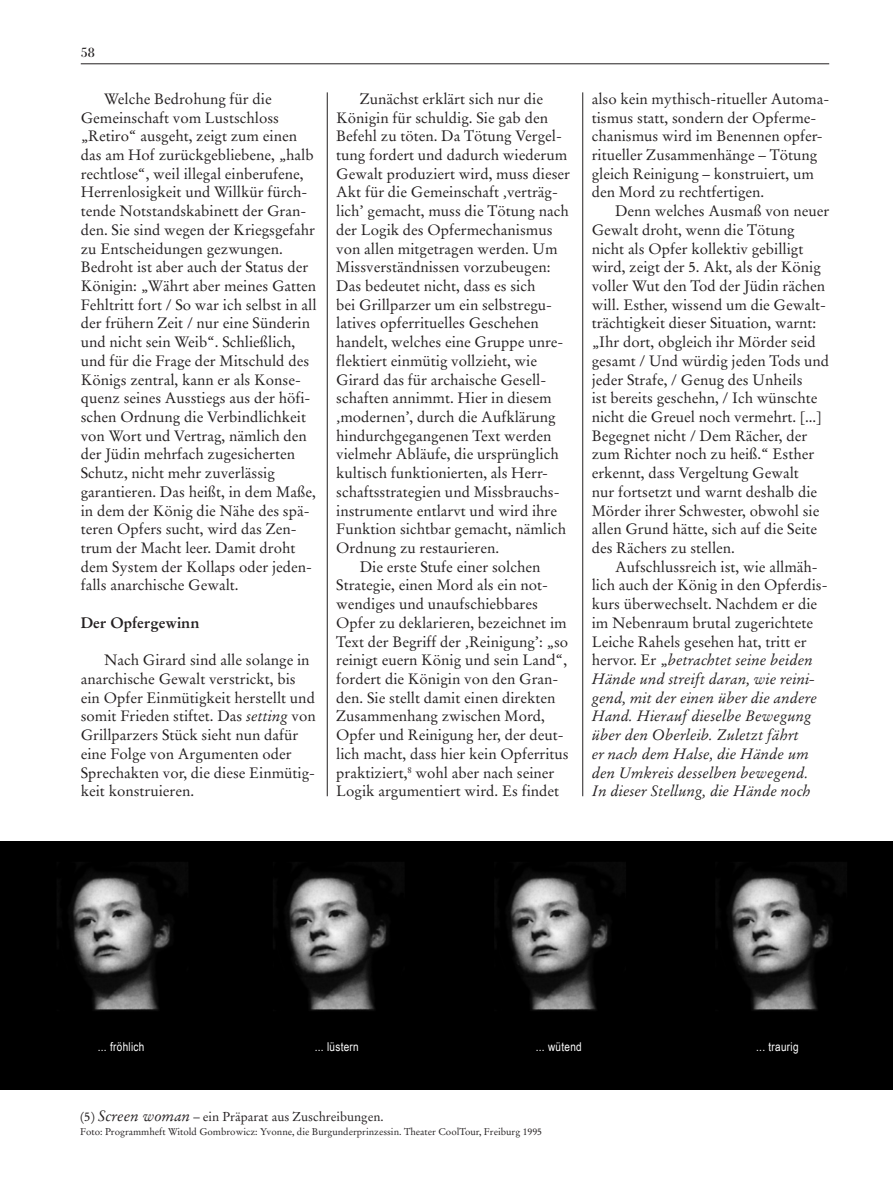
<style>
.page{position:relative;width:893px;height:1191px;background:#fff}
.page>*{position:absolute;margin:0;border:0;box-sizing:border-box;transform-origin:0 0}
.Fließtext{font:15px/18.8px "Stempel Garamond";color:#231f20}
.Fließtext-2{font:italic 15px/18.8px "Stempel Garamond";color:#231f20}
.Fließtext_fett{font:700 15px "Stempel Garamond";color:#231f20}
.t1{font:13.5px "B Bodoni";color:#231f20}
.Bildunterschrift{font:12.75px "Stempel Garamond";color:#231f20}
.t2{font:12.15px "Arial Narrow";letter-spacing:.025em;color:#fff}
.Bildunterschrift-2{font:9.75px "Stempel Garamond";color:#231f20}
.s1{font-style:italic}
.s2{font-style:normal}
.s3{font-style:italic;font-size:15px}
</style>
<div class="page">
<hr style="left:81px;top:63px;width:748px;height:1px;background:#231f20">
<hr style="left:327px;top:92px;width:1px;height:704px;background:#231f20">
<hr style="left:582px;top:92px;width:1px;height:704px;background:#231f20">
<img style="left:0;top:841px;width:893px;height:248px">
<p class="t1" style="left:81px;top:45px;width:16px">58</p>
<p class="Fließtext" style="left:81px;top:89px;width:237px;text-indent:23px">Welche Bedrohung für die Gemeinschaft vom Lustschloss „Retiro“ ausgeht, zeigt zum einen das am Hof zurückgebliebene, „halb rechtlose“, weil illegal einberufene, Herrenlosigkeit und Willkür fürch&shy;tende Notstandskabinett der Gran&shy;den. Sie sind wegen der Kriegsgefahr zu Entscheidungen gezwungen.<br>Bedroht ist aber auch der Status der Königin: „Währt aber meines Gatten Fehltritt fort / So war ich selbst in all der frühern Zeit / nur eine Sünderin und nicht sein Weib“. Schließlich, und für die Frage der Mitschuld des Königs zentral, kann er als Konse&shy;quenz seines Ausstiegs aus der höfi&shy;schen Ordnung die Verbindlichkeit von Wort und Vertrag, nämlich den der Jüdin mehrfach zugesicherten Schutz, nicht mehr zuverlässig garantieren. Das heißt, in dem Maße, in dem der König die Nähe des spä&shy;teren Opfers sucht, wird das Zen&shy;trum der Macht leer. Damit droht dem System der Kollaps oder jeden&shy;falls anarchische Gewalt.</p>
<p class="Fließtext_fett" style="left:81px;top:613px;width:120px">Der Opfergewinn</p>
<p class="Fließtext" style="left:81px;top:651px;width:236px;text-indent:23px">Nach Girard sind alle solange in anarchische Gewalt verstrickt, bis ein Opfer Einmütigkeit herstellt und somit Frieden stiftet. Das <span class="s1">setting</span> von Grillparzers Stück sieht nun dafür eine Folge von Argumenten oder Sprechakten vor, die diese Einmütig&shy;keit konstruieren.</p>
<p class="Fließtext" style="left:336px;top:89px;width:235px;text-indent:23px">Zunächst erklärt sich nur die Königin für schuldig. Sie gab den Befehl zu töten. Da Tötung Vergel&shy;tung fordert und dadurch wiederum Gewalt produziert wird, muss dieser Akt für die Gemeinschaft ‚verträg&shy;lich’ gemacht, muss die Tötung nach der Logik des Opfermechanismus von allen mitgetragen werden. Um Missverständnissen vorzubeugen:<br>Das bedeutet nicht, dass es sich<br>bei Grillparzer um ein selbstregu&shy;latives opferrituelles Geschehen handelt, welches eine Gruppe unre&shy;flektiert einmütig vollzieht, wie Girard das für archaische Gesell&shy;schaften annimmt. Hier in diesem ‚modernen’, durch die Aufklärung hindurchgegangenen Text werden vielmehr Abläufe, die ursprünglich kultisch funktionierten, als Herr&shy;schaftsstrategien und Missbrauchs&shy;instrumente entlarvt und wird ihre Funktion sichtbar gemacht, nämlich Ordnung zu restaurieren.</p>
<p class="Fließtext" style="left:336px;top:557px;width:234px;text-indent:23px">Die erste Stufe einer solchen Strategie, einen Mord als ein not&shy;wendiges und unaufschiebbares Opfer zu deklarieren, bezeichnet im Text der Begriff der ‚Reinigung’: „so reinigt euern König und sein Land“, fordert die Königin von den Gran&shy;den. Sie stellt damit einen direkten Zusammenhang zwischen Mord, Opfer und Reinigung her, der deut&shy;lich macht, dass hier kein Opferritus praktiziert,<sup>8</sup> wohl aber nach seiner Logik argumentiert wird. Es findet</p>
<p class="Fließtext" style="left:592px;top:89px;width:239px">also kein mythisch-ritueller Automa&shy;tismus statt, sondern der Opferme&shy;chanismus wird im Benennen opfer&shy;ritueller Zusammenhänge – Tötung gleich Reinigung – konstruiert, um den Mord zu rechtfertigen.</p>
<p class="Fließtext" style="left:592px;top:202px;width:239px;text-indent:23px">Denn welches Ausmaß von neuer Gewalt droht, wenn die Tötung nicht als Opfer kollektiv gebilligt wird, zeigt der 5. Akt, als der König voller Wut den Tod der Jüdin rächen will. Esther, wissend um die Gewalt&shy;trächtigkeit dieser Situation, warnt: „Ihr dort, obgleich ihr Mörder seid gesamt / Und würdig jeden Tods und jeder Strafe, / Genug des Unheils<br>ist bereits geschehn, / Ich wünschte nicht die Greuel noch vermehrt. [...] Begegnet nicht / Dem Rächer, der zum Richter noch zu heiß.“ Esther erkennt, dass Vergeltung Gewalt<br>nur fortsetzt und warnt deshalb die Mörder ihrer Schwester, obwohl sie allen Grund hätte, sich auf die Seite des Rächers zu stellen.</p>
<p class="Fließtext-2" style="left:592px;top:557px;width:237px;text-indent:23px"><span class="s2">Aufschlussreich ist, wie allmäh&shy;lich auch der König in den Opferdis&shy;kurs überwechselt. Nachdem er die im Nebenraum brutal zugerichtete Leiche Rahels gesehen hat, tritt er hervor. Er „</span>betrachtet seine beiden Hände und streift daran, wie reini&shy;gend, mit der einen über die andere Hand. Hierauf dieselbe Bewegung über den Oberleib. Zuletzt fährt<br>er nach dem Halse, die Hände um den Umkreis desselben bewegend.<br>In dieser Stellung, die Hände noch</p>
<p class="t2" style="left:98px;top:1037px;width:48px">... fröhlich</p>
<p class="t2" style="left:315px;top:1037px;width:46px">... lüstern</p>
<p class="t2" style="left:536px;top:1037px;width:48px">... wütend</p>
<p class="t2" style="left:756px;top:1037px;width:44px">... traurig</p>
<p class="Bildunterschrift" style="left:80px;top:1109px;width:305px">(5) <span class="s3">Screen woman</span> – ein Präparat aus Zuschreibungen.</p>
<p class="Bildunterschrift-2" style="left:80px;top:1125px;width:464px">Foto: Programmheft Witold Gombrowicz: Yvonne, die Burgunderprinzessin. Theater CoolTour, Freiburg 1995</p>
</div>
